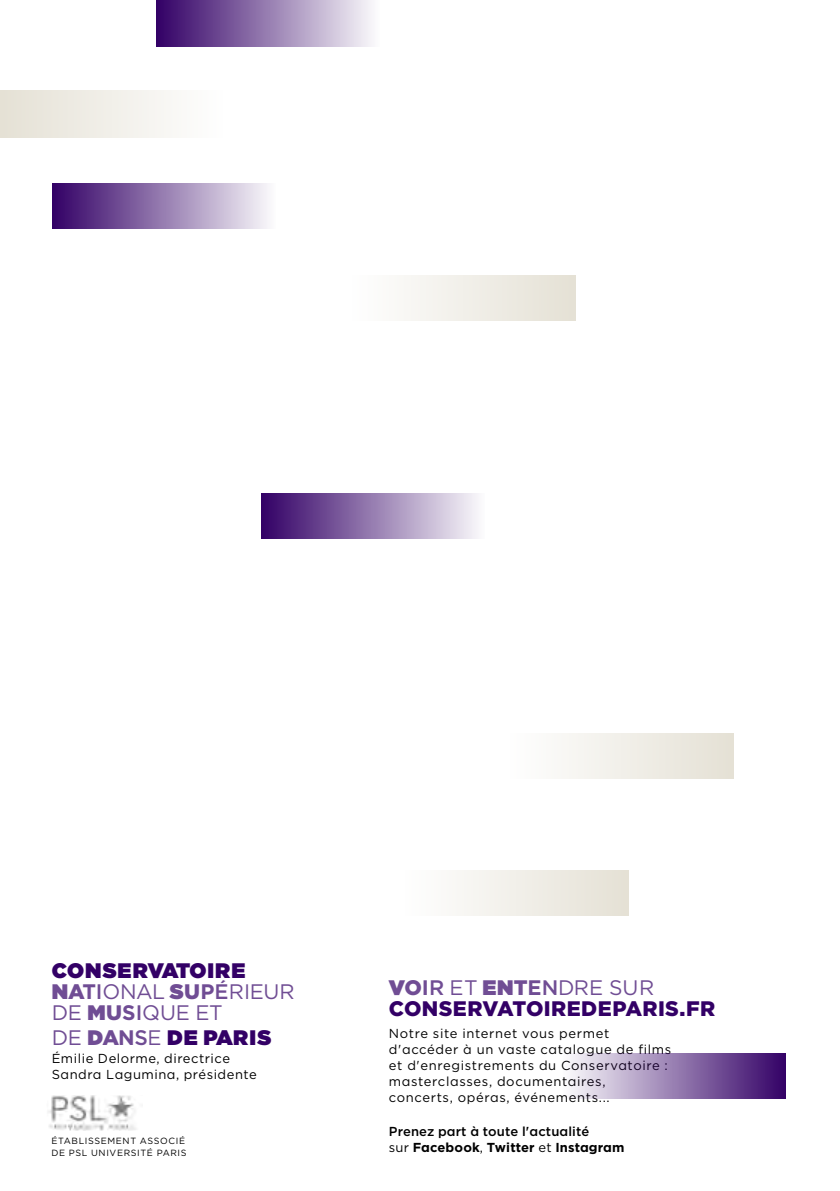
<style>
.page{position:relative;width:840px;height:1191px;background:#fff}
.page>*{position:absolute;margin:0;border:0;box-sizing:border-box;transform-origin:0 0}
.t1{font:21px "Gotham";letter-spacing:-.01em;color:#704d94}
.t2{font:900 21px "Gotham";letter-spacing:.035em;color:#306}
.t3{font:900 21px "Gotham";letter-spacing:.015em;color:#306}
.t4{font:13px/16px "Gotham";letter-spacing:.05em;color:#000}
.t5{font:500 13px/16px "Gotham";letter-spacing:.01em;color:#000}
.t6{font:9px/12px "Gotham";letter-spacing:.07em;color:#000}
.s1{font-weight:900}
.s2{font-weight:700}
.s3{font-weight:500}
.s4{font-weight:400;color:#704d94}
.s5{color:#704d94}
.s6{font-weight:700;color:#704d94}
.s7{font-weight:500;color:#704d94}
.s8{font-weight:400}
</style>
<div class="page">
<img style="left:48px;top:1095px;width:88px;height:35px">
<div style="left:561px;top:1053px;width:224px;height:46px;background:linear-gradient(to right,#fefefe,#350368)"></div>
<div style="left:404px;top:870px;width:224px;height:46px;background:linear-gradient(to right,#fefefe,#e5e1d5)"></div>
<div style="left:509px;top:733px;width:224px;height:45px;background:linear-gradient(to right,#fefefe,#e5e1d5)"></div>
<div style="left:261px;top:493px;width:224px;height:46px;background:linear-gradient(to right,#320065,#fbfbfc)"></div>
<div style="left:352px;top:275px;width:223px;height:46px;background:linear-gradient(to right,#fefefe,#e5e1d5)"></div>
<div style="left:52px;top:183px;width:223px;height:46px;background:linear-gradient(to right,#306,#fcfbfc)"></div>
<div style="left:0;top:90px;width:222px;height:48px;background:linear-gradient(to right,#e5e1d5,#fefefe)"></div>
<div style="left:156px;top:0;width:223px;height:47px;background:linear-gradient(to right,#320065,#fcfcfd)"></div>
<p class="t2" style="left:52px;top:955px;width:195px">CONSERVATOIRE</p>
<p class="t1" style="left:52px;top:977px;width:244px"><span class="s1">N</span><span class="s1">A</span><span class="s2">T</span><span class="s3">I</span>ONAL <span class="s1">S</span><span class="s1">U</span><span class="s2">P</span><span class="s3">É</span>RIEUR</p>
<p class="t1" style="left:52px;top:998px;width:172px">DE <span class="s1">M</span><span class="s1">U</span><span class="s2">S</span><span class="s3">I</span>QUE ET</p>
<p class="t2" style="left:52px;top:1022px;width:221px"><span class="s4">DE</span> <span class="s5">D</span><span class="s5">A</span><span class="s6">N</span><span class="s7">S</span><span class="s4">E</span> DE PARIS</p>
<p class="t4" style="left:52px;top:1050px;width:180px">Émilie Delorme, directrice</p>
<p class="t4" style="left:52px;top:1066px;width:206px">Sandra Lagumina, présidente</p>
<p class="t6" style="left:51px;top:1134px;width:137px">ÉTABLISSEMENT ASSOCIÉ<br>DE PSL UNIVERSITÉ PARIS</p>
<p class="t1" style="left:388px;top:974px;width:267px"><span class="s1">V</span><span class="s1">O</span><span class="s2">I</span><span class="s3">R</span> ET <span class="s1">EN</span><span class="s1">T</span><span class="s2">E</span><span class="s3">N</span>DRE SUR</p>
<p class="t3" style="left:388px;top:994px;width:328px">CONSERVATOIREDEPARIS.FR</p>
<p class="t4" style="left:388px;top:1025px;width:284px">Notre site internet vous permet d'accéder à un vaste catalogue de films et d'enregistrements du Conservatoire : masterclasses, documentaires, concerts, opéras, événements...</p>
<p class="t5" style="left:388px;top:1123px;width:237px">Prenez part à toute l'actualité<br><span class="s8">sur</span> <span class="s2">Facebook</span><span class="s8">,</span> <span class="s2">Twitter</span> <span class="s8">et</span> <span class="s2">Instagram</span></p>
</div>
